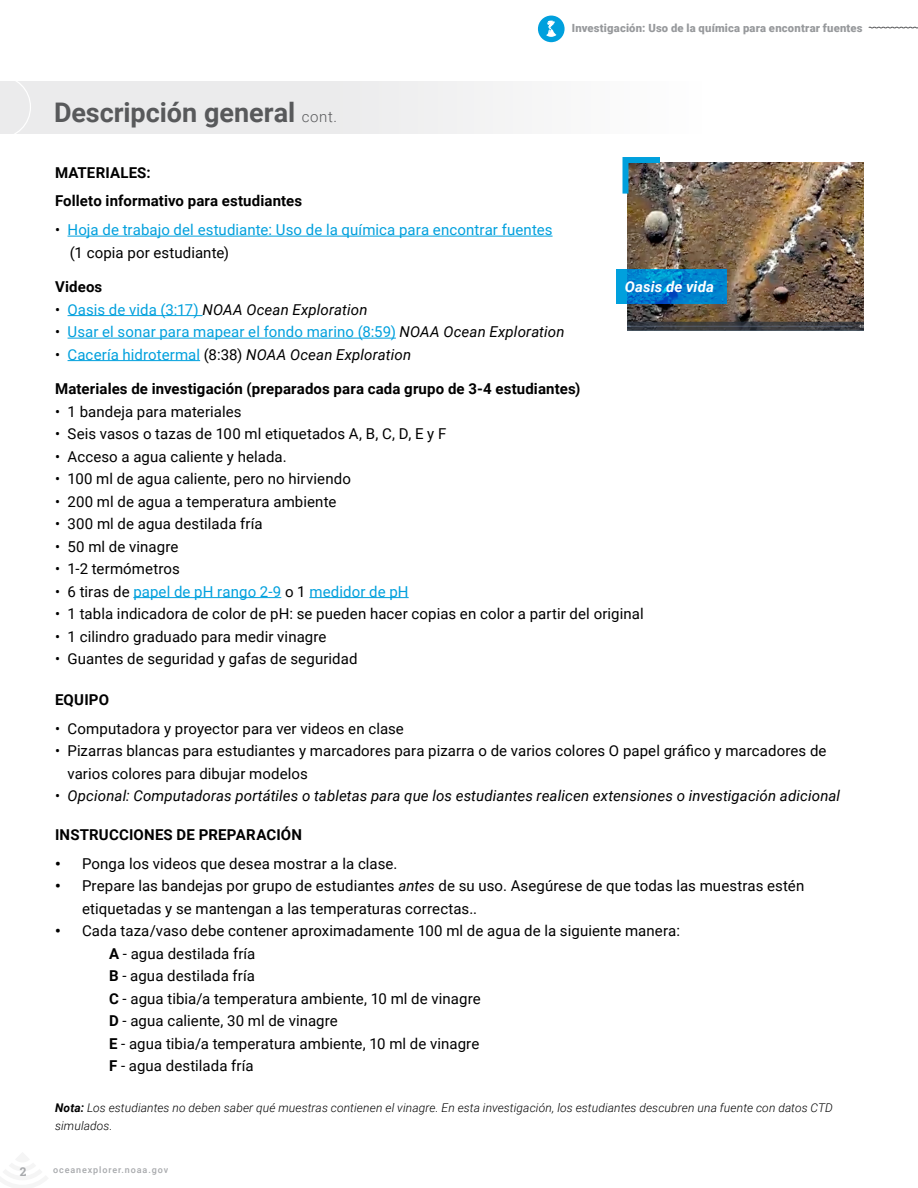
<style>
.page{position:relative;width:918px;height:1188px;background:#fff}
.page>*{position:absolute;margin:0;border:0;box-sizing:border-box;transform-origin:0 0}
.t1{font:700 27px "Roboto";color:#58595b}
.t2{font:15px/22.5px "Roboto";letter-spacing:.005em;color:#000}
.t3{font:italic 15px "Roboto";letter-spacing:.01em;color:#000}
.t4{font:15px/22.5px "Roboto";letter-spacing:.005em;color:#00a0dd}
.t5{font:700 15px/27.8px "Roboto";letter-spacing:.01em;color:#000}
.t6{font:italic 700 15px "Roboto";letter-spacing:.01em;color:#fff}
.t7{font:italic 300 12px/18px "Roboto";letter-spacing:.01em;color:#000}
.t8{font:700 12px "Roboto Slab";color:#a7a9ac}
.t9{font:900 11.25px "Roboto";letter-spacing:.02em;color:#97999c}
.t10{font:500 9px "Roboto";letter-spacing:.1em;color:#a7a9ac}
.s1{font-weight:300;font-size:15px}
.s2{color:#000}
.s3{font-style:normal}
.s4{font-style:normal;color:#00a0dd}
.s5{font-style:italic;color:#000}
.s6{font-weight:900}
.s7{font-style:italic}
.s8{font-weight:700}
</style>
<div class="page">
<div style="left:0;top:81px;width:702px;height:53px;background:linear-gradient(to right,#e6e6e7,#fafafa)"></div>
<svg style="left:14px;top:81px;width:17px;height:53px"></svg>
<svg style="left:868px;top:27px;width:50px;height:2px"></svg>
<hr style="left:68px;top:236px;width:485px;height:1px;background:#00a0dd">
<hr style="left:68px;top:315px;width:135px;height:1px;background:#00a0dd">
<hr style="left:68px;top:338px;width:328px;height:1px;background:#00a0dd">
<hr style="left:68px;top:360px;width:132px;height:1px;background:#00a0dd">
<hr style="left:133px;top:597px;width:148px;height:1px;background:#00a0dd">
<hr style="left:309px;top:597px;width:100px;height:1px;background:#00a0dd">
<img style="left:627px;top:162px;width:237px;height:169px">
<svg style="left:622px;top:157px;width:44px;height:43px;background:#526d75"></svg>
<svg style="left:616px;top:269px;width:110px;height:35px;background:#0084cf"></svg>
<div style="left:538px;top:16px;width:27px;height:26px;background:#00a0dd;border-radius:50%"></div>
<svg style="left:546px;top:21px;width:10px;height:16px"></svg>
<h1 class="t1" style="left:54px;top:93px;width:285px">Descripción general <span class="s1">cont.</span></h1>
<p class="t9" style="left:572px;top:20px;width:293px">Investigación: Uso de la química para encontrar fuentes</p>
<p class="t5" style="left:55px;top:158px;width:249px">MATERIALES:<br>Folleto informativo para estudiantes</p>
<p class="t4" style="left:70px;top:218px;width:484px;text-indent:-15px"><span class="s2">•</span> Hoja de trabajo del estudiante: Uso de la química para encontrar fuentes <span class="s2">(1 copia por estudiante)</span></p>
<p class="t5" style="left:55px;top:272px;width:49px">Videos</p>
<p class="t3" style="left:55px;top:299px;width:314px"><span class="s3">•</span> <span class="s4">Oasis de vida (3:17)</span> NOAA Ocean Exploration</p>
<p class="t4" style="left:55px;top:320px;width:511px"><span class="s2">•</span> Usar el sonar para mapear el fondo marino (8:59) <span class="s5">NOAA Ocean Exploration</span></p>
<p class="t3" style="left:55px;top:344px;width:358px"><span class="s3">•</span> <span class="s4">Cacería hidrotermal</span> <span class="s3">(8:38)</span> NOAA Ocean Exploration</p>
<p class="t5" style="left:55px;top:374px;width:527px">Materiales de investigación (preparados para cada grupo de 3-4 estudiantes)</p>
<p class="t2" style="left:55px;top:399px;width:188px">• 1 bandeja para materiales</p>
<p class="t2" style="left:55px;top:422px;width:393px">• Seis vasos o tazas de 100 ml etiquetados A, B, C, D, E y F</p>
<p class="t2" style="left:55px;top:444px;width:233px">• Acceso a agua caliente y helada.</p>
<p class="t2" style="left:55px;top:467px;width:297px">• 100 ml de agua caliente, pero no hirviendo</p>
<p class="t2" style="left:55px;top:489px;width:283px">• 200 ml de agua a temperatura ambiente</p>
<p class="t2" style="left:55px;top:512px;width:209px">• 300 ml de agua destilada fría</p>
<p class="t2" style="left:55px;top:534px;width:125px">• 50 ml de vinagre</p>
<p class="t2" style="left:55px;top:557px;width:126px">• 1-2 termómetros</p>
<p class="t4" style="left:55px;top:579px;width:355px"><span class="s2">• 6 tiras de</span> papel de pH rango 2-9 <span class="s2">o 1</span> medidor de pH</p>
<p class="t2" style="left:55px;top:602px;width:590px">• 1 tabla indicadora de color de pH: se pueden hacer copias en color a partir del original</p>
<p class="t2" style="left:55px;top:624px;width:273px">• 1 cilindro graduado para medir vinagre</p>
<p class="t2" style="left:55px;top:647px;width:304px">• Guantes de seguridad y gafas de seguridad</p>
<p class="t5" style="left:55px;top:685px;width:56px">EQUIPO</p>
<p class="t2" style="left:55px;top:717px;width:350px">• Computadora y proyector para ver videos en clase</p>
<p class="t2" style="left:68px;top:739px;width:760px;text-indent:-12px">• Pizarras blancas para estudiantes y marcadores para pizarra o de varios colores O papel gráfico y marcadores de varios colores para dibujar modelos</p>
<p class="t3" style="left:55px;top:785px;width:787px"><span class="s3">•</span> Opcional: Computadoras portátiles o tabletas para que los estudiantes realicen extensiones o investigación adicional</p>
<p class="t5" style="left:55px;top:820px;width:248px">INSTRUCCIONES DE PREPARACIÓN</p>
<p class="t2" style="left:55px;top:852px;width:344px"><span class="s6">•</span> Ponga los videos que desea mostrar a la clase.</p>
<p class="t2" style="left:82px;top:874px;width:724px;text-indent:-27px"><span class="s6">•</span> Prepare las bandejas por grupo de estudiantes <span class="s7">antes</span> de su uso. Asegúrese de que todas las muestras estén etiquetadas y se mantengan a las temperaturas correctas..</p>
<p class="t2" style="left:109px;top:919px;width:573px;text-indent:-54px"><span class="s6">•</span> Cada taza/vaso debe contener aproximadamente 100 ml de agua de la siguiente manera:<br><span class="s8">A</span> - agua destilada fría<br><span class="s8">B</span> - agua destilada fría<br><span class="s8">C</span> - agua tibia/a temperatura ambiente, 10 ml de vinagre<br><span class="s8">D</span> - agua caliente, 30 ml de vinagre<br><span class="s8">E</span> - agua tibia/a temperatura ambiente, 10 ml de vinagre<br><span class="s8">F</span> - agua destilada fría</p>
<p class="t7" style="left:55px;top:1098px;width:779px"><span class="s8">Nota:</span> Los estudiantes no deben saber qué muestras contienen el vinagre. En esta investigación, los estudiantes descubren una fuente con datos CTD simulados.</p>
<p class="t6" style="left:625px;top:276px;width:91px">Oasis de vida</p>
<p class="t8" style="left:20px;top:1163px;width:8px">2</p>
<p class="t10" style="left:53px;top:1164px;width:117px">oceanexplorer.noaa.gov</p>
</div>
